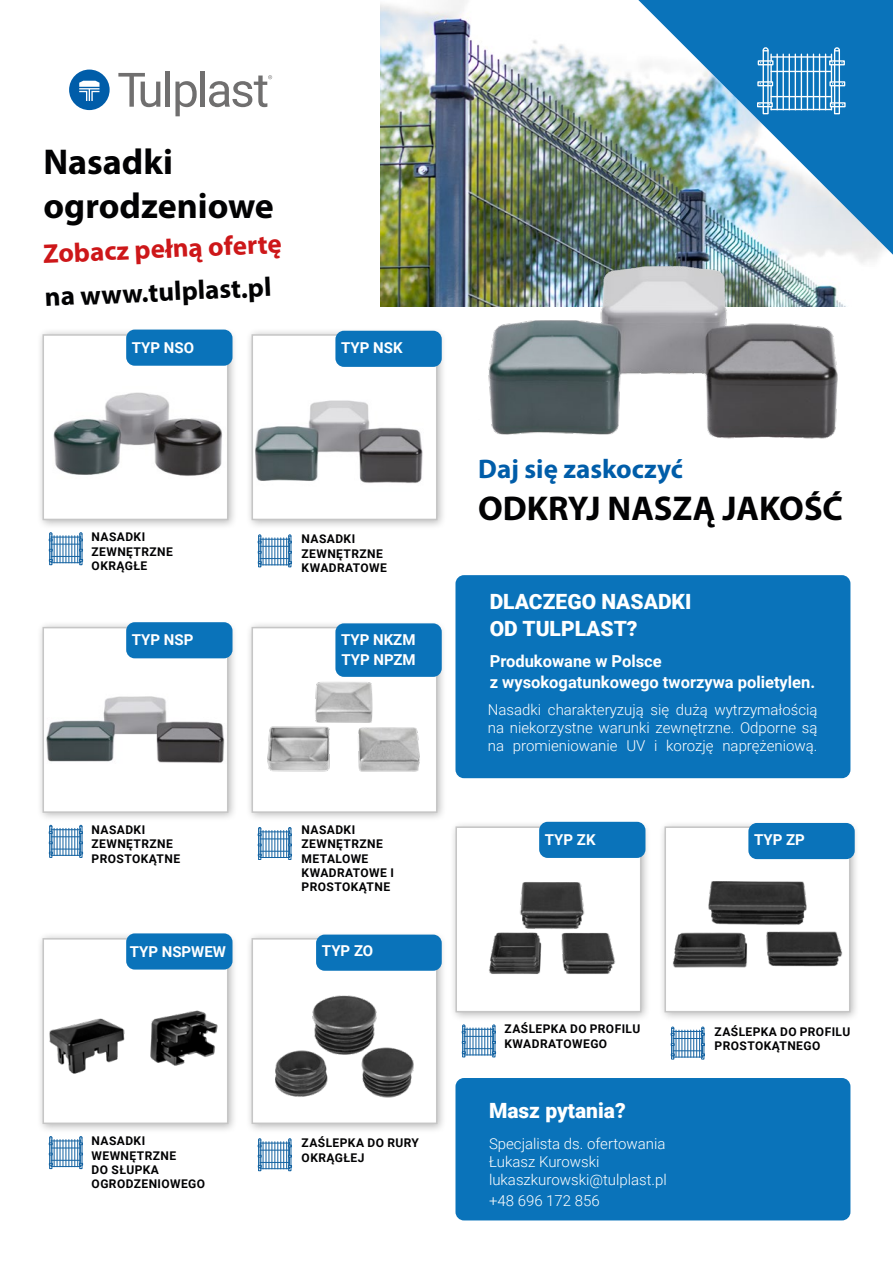
<style>
.page{position:relative;width:893px;height:1263px;background:#fff}
.page>*{position:absolute;margin:0;border:0;box-sizing:border-box;transform-origin:0 0}
.t1{font:700 36px "Myriad Pro";color:#020203}
.t2{font:700 34.5px "Myriad Pro";color:#020203}
.t3{font:700 27px "Myriad Pro";color:#cd1719}
.t4{font:700 27px "Myriad Pro";color:#020203}
.t5{font:700 27px "Myriad Pro";color:#005da9}
.t6{font:900 21px "Roboto";color:#fff}
.t7{font:700 16.5px "Roboto";color:#fff}
.t8{font:300 15px/18px "Roboto";color:#fff}
.t9{font:700 15px "Roboto";color:#fff}
.t10{font:700 12px/14.4px "Roboto";letter-spacing:.035em;color:#020203}
</style>
<div class="page">
<img style="left:381px;top:0;width:498px;height:306px">
<img style="left:638px;top:0;width:255px;height:255px">
<svg style="left:69px;top:70px;width:41px;height:40px"></svg>
<hr style="left:166px;top:71px;width:4px;height:36px;background:#706f6f">
<svg style="left:175px;top:81px;width:22px;height:35px"></svg>
<hr style="left:201px;top:71px;width:4px;height:36px;background:#706f6f">
<svg style="left:209px;top:75px;width:63px;height:32px"></svg>
<svg style="left:118px;top:73px;width:42px;height:34px"></svg>
<hr style="left:771px;top:109px;width:60px;height:1px;background:#fefefe">
<hr style="left:771px;top:56px;width:60px;height:2px;background:#fefefe">
<hr style="left:771px;top:71px;width:60px;height:1px;background:#fefefe">
<hr style="left:771px;top:96px;width:60px;height:1px;background:#fefefe">
<hr style="left:776px;top:54px;width:2px;height:56px;background:#fefefe">
<hr style="left:782px;top:54px;width:2px;height:56px;background:#fefefe">
<hr style="left:789px;top:54px;width:1px;height:56px;background:#fefefe">
<hr style="left:795px;top:54px;width:1px;height:56px;background:#fefefe">
<hr style="left:801px;top:54px;width:1px;height:56px;background:#fefefe">
<hr style="left:807px;top:54px;width:1px;height:56px;background:#fefefe">
<hr style="left:813px;top:54px;width:1px;height:56px;background:#fefefe">
<hr style="left:819px;top:54px;width:1px;height:56px;background:#fefefe">
<hr style="left:825px;top:54px;width:1px;height:56px;background:#fefefe">
<div style="left:758px;top:60px;width:15px;height:5px;border:1px solid #fefefe"></div>
<div style="left:829px;top:60px;width:16px;height:5px;border:1px solid #fefefe"></div>
<div style="left:757px;top:81px;width:16px;height:5px;border:1px solid #fefefe"></div>
<div style="left:829px;top:81px;width:16px;height:5px;border:1px solid #fefefe"></div>
<div style="left:757px;top:102px;width:16px;height:5px;border:1px solid #fefefe"></div>
<div style="left:830px;top:102px;width:16px;height:5px;border:1px solid #fefefe"></div>
<svg style="left:759px;top:47px;width:13px;height:68px"></svg>
<svg style="left:831px;top:47px;width:12px;height:68px"></svg>
<img style="left:477px;top:232px;width:391px;height:207px">
<div style="left:455px;top:575px;width:395px;height:203px;background:#0a73ba;border-radius:9px"></div>
<div style="left:36px;top:327px;width:202px;height:203px;background:#000;opacity:.28"></div>
<div style="left:43px;top:335px;width:185px;height:184px;background:#fff"></div>
<img style="left:53px;top:364px;width:170px;height:112px">
<div style="left:43px;top:334px;width:185px;height:186px;border:2px solid #c6c6c6"></div>
<div style="left:126px;top:330px;width:106px;height:36px;background:#0a73ba;border-radius:9px"></div>
<div style="left:245px;top:327px;width:202px;height:203px;background:#000;opacity:.28"></div>
<div style="left:252px;top:335px;width:185px;height:184px;background:#fff"></div>
<img style="left:255px;top:365px;width:168px;height:118px">
<div style="left:252px;top:334px;width:185px;height:186px;border:2px solid #c6c6c6"></div>
<div style="left:335px;top:331px;width:107px;height:36px;background:#0a73ba;border-radius:9px"></div>
<svg style="left:258px;top:534px;width:34px;height:33px"></svg>
<svg style="left:49px;top:532px;width:34px;height:33px"></svg>
<div style="left:36px;top:620px;width:202px;height:203px;background:#000;opacity:.28"></div>
<div style="left:43px;top:628px;width:185px;height:184px;background:#fff"></div>
<img style="left:46px;top:696px;width:179px;height:67px">
<div style="left:43px;top:627px;width:185px;height:186px;border:2px solid #c6c6c6"></div>
<div style="left:126px;top:622px;width:106px;height:36px;background:#0a73ba;border-radius:9px"></div>
<div style="left:245px;top:620px;width:202px;height:203px;background:#000;opacity:.28"></div>
<div style="left:252px;top:628px;width:185px;height:184px;background:#fff"></div>
<img style="left:267px;top:676px;width:153px;height:96px">
<div style="left:252px;top:627px;width:185px;height:186px;border:2px solid #c6c6c6"></div>
<div style="left:335px;top:623px;width:107px;height:54px;background:#0a73ba;border-radius:9px"></div>
<svg style="left:258px;top:827px;width:34px;height:33px"></svg>
<svg style="left:49px;top:825px;width:34px;height:33px"></svg>
<div style="left:36px;top:931px;width:202px;height:203px;background:#000;opacity:.28"></div>
<div style="left:43px;top:939px;width:185px;height:184px;background:#fff"></div>
<img style="left:49px;top:967px;width:176px;height:107px">
<div style="left:43px;top:938px;width:185px;height:186px;border:2px solid #c6c6c6"></div>
<div style="left:126px;top:933px;width:106px;height:36px;background:#0a73ba;border-radius:9px"></div>
<div style="left:245px;top:931px;width:202px;height:203px;background:#000;opacity:.28"></div>
<div style="left:252px;top:939px;width:185px;height:184px;background:#fff"></div>
<img style="left:275px;top:995px;width:139px;height:103px">
<div style="left:252px;top:938px;width:185px;height:186px;border:2px solid #c6c6c6"></div>
<div style="left:316px;top:934px;width:126px;height:37px;background:#0a73ba;border-radius:9px"></div>
<svg style="left:258px;top:1138px;width:34px;height:33px"></svg>
<svg style="left:49px;top:1136px;width:34px;height:33px"></svg>
<div style="left:449px;top:820px;width:202px;height:202px;background:#000;opacity:.28"></div>
<div style="left:456px;top:827px;width:185px;height:185px;background:#fff"></div>
<img style="left:489px;top:882px;width:127px;height:92px">
<div style="left:455px;top:826px;width:186px;height:186px;border:2px solid #c6c6c6"></div>
<div style="left:539px;top:822px;width:106px;height:36px;background:#0a73ba;border-radius:9px"></div>
<div style="left:658px;top:820px;width:202px;height:202px;background:#000;opacity:.28"></div>
<div style="left:665px;top:827px;width:185px;height:185px;background:#fff"></div>
<img style="left:672px;top:881px;width:171px;height:87px">
<div style="left:664px;top:826px;width:186px;height:186px;border:2px solid #c6c6c6"></div>
<div style="left:748px;top:823px;width:107px;height:36px;background:#0a73ba;border-radius:9px"></div>
<svg style="left:671px;top:1026px;width:34px;height:33px"></svg>
<svg style="left:462px;top:1024px;width:34px;height:33px"></svg>
<div style="left:455px;top:1078px;width:395px;height:142px;background:#0a73ba;border-radius:9px"></div>
<p class="t1" style="left:43px;top:139px;width:131px">Nasadki</p>
<p class="t1" style="left:43px;top:182px;width:232px">ogrodzeniowe</p>
<p class="t3" style="left:42px;top:235px;width:240px;rotate:-2deg">Zobacz pełną ofertę</p>
<p class="t4" style="left:44px;top:278px;width:228px;rotate:-2deg">na www.tulplast.pl</p>
<p class="t9" style="left:132px;top:337px;width:64px">TYP NSO</p>
<p class="t9" style="left:341px;top:337px;width:63px">TYP NSK</p>
<p class="t10" style="left:92px;top:529px;width:83px">NASADKI<br>ZEWNĘTRZNE<br>OKRĄGŁE</p>
<p class="t10" style="left:302px;top:531px;width:87px">NASADKI<br>ZEWNĘTRZNE<br>KWADRATOWE</p>
<p class="t9" style="left:132px;top:629px;width:63px">TYP NSP</p>
<p class="t9" style="left:341px;top:629px;width:76px">TYP NKZM</p>
<p class="t10" style="left:92px;top:822px;width:55px">NASADKI</p>
<p class="t10" style="left:92px;top:836px;width:90px">ZEWNĘTRZNE<br>PROSTOKĄTNE</p>
<p class="t9" style="left:341px;top:649px;width:76px">TYP NPZM</p>
<p class="t10" style="left:302px;top:822px;width:94px">NASADKI<br>ZEWNĘTRZNE<br>METALOWE<br>KWADRATOWE I<br>PROSTOKĄTNE</p>
<p class="t9" style="left:130px;top:941px;width:98px">TYP NSPWEW</p>
<p class="t9" style="left:322px;top:940px;width:53px">TYP ZO</p>
<p class="t10" style="left:92px;top:1133px;width:115px">NASADKI<br>WEWNĘTRZNE<br>DO SŁUPKA<br>OGRODZENIOWEGO</p>
<p class="t10" style="left:302px;top:1135px;width:119px">ZAŚLEPKA DO RURY<br>OKRĄGŁEJ</p>
<p class="t5" style="left:478px;top:452px;width:206px">Daj się zaskoczyć</p>
<p class="t2" style="left:478px;top:485px;width:366px">ODKRYJ NASZĄ JAKOŚĆ</p>
<p class="t6" style="left:490px;top:587px;width:203px">DLACZEGO NASADKI</p>
<p class="t6" style="left:490px;top:614px;width:149px">OD TULPLAST?</p>
<p class="t7" style="left:490px;top:649px;width:174px">Produkowane w Polsce</p>
<p class="t7" style="left:490px;top:671px;width:327px">z wysokogatunkowego tworzywa polietylen.</p>
<p class="t8" style="left:488px;top:700px;width:331px;text-align:justify">Nasadki charakteryzują się dużą wytrzymałością na niekorzystne warunki zewnętrzne. Odporne są na promieniowanie UV i korozję naprężeniową.</p>
<p class="t9" style="left:545px;top:829px;width:52px">TYP ZK</p>
<p class="t9" style="left:754px;top:829px;width:52px">TYP ZP</p>
<p class="t10" style="left:505px;top:1021px;width:137px">ZAŚLEPKA DO PROFILU<br>KWADRATOWEGO</p>
<p class="t10" style="left:715px;top:1024px;width:137px">ZAŚLEPKA DO PROFILU<br>PROSTOKĄTNEGO</p>
<p class="t6" style="left:489px;top:1096px;width:138px">Masz pytania?</p>
<p class="t8" style="left:489px;top:1134px;width:178px">Specjalista ds. ofertowania</p>
<p class="t8" style="left:489px;top:1152px;width:112px">Łukasz Kurowski</p>
<p class="t8" style="left:489px;top:1168px;width:179px;line-height:21.6px">lukaszkurowski@tulplast.pl +48 696 172 856</p>
</div>
